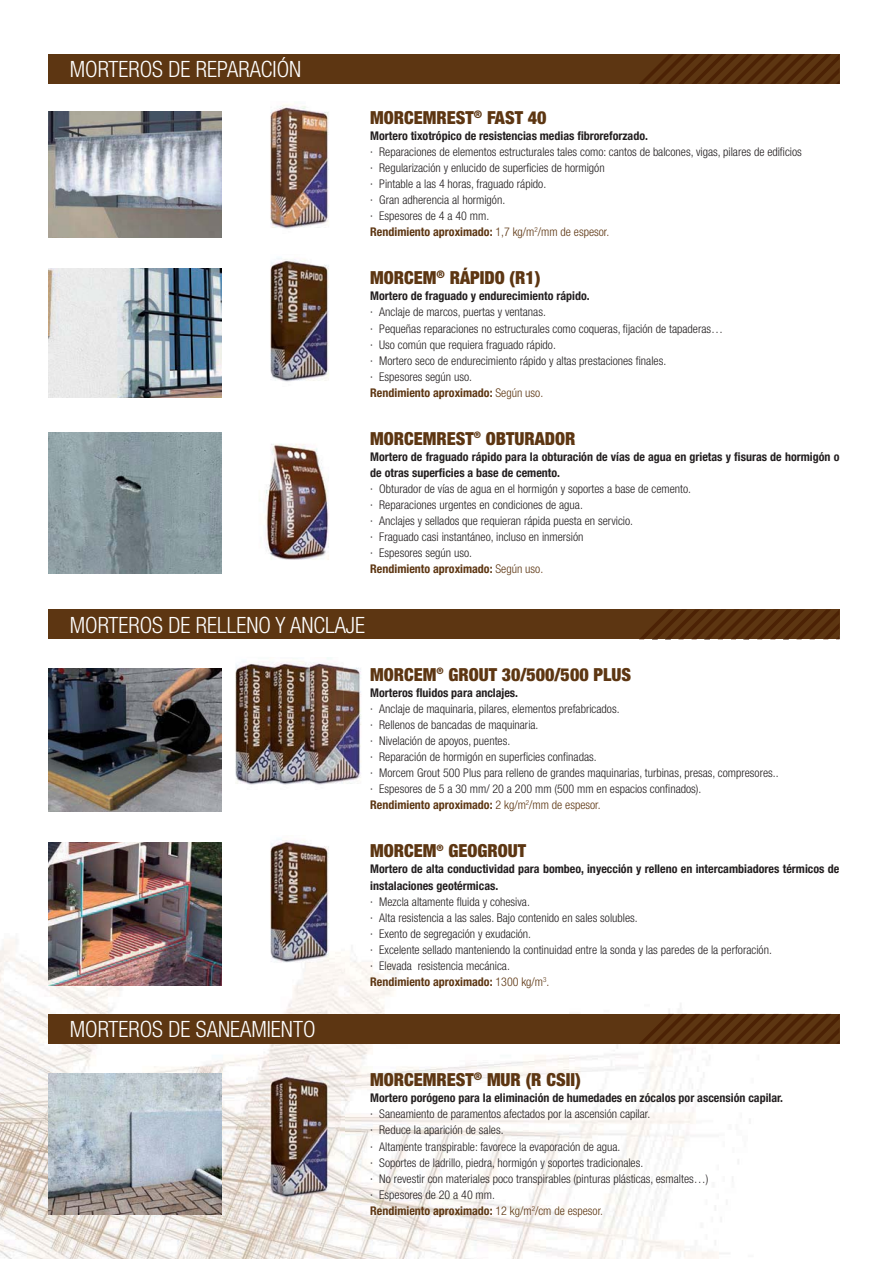
<style>
.page{position:relative;width:893px;height:1263px;background:#fff}
.page>*{position:absolute;margin:0;border:0;box-sizing:border-box;transform-origin:0 0}
.t1{font:300 condensed 22.5px "Helvetica Neue LT Std";color:#fff}
.t2{font:900 condensed 18px "Helvetica Neue LT Std";color:#5d3612}
.t3{font:300 condensed 12px/16px "Helvetica Neue LT Std";color:#231f20}
.t4{font:700 condensed 12px/16px "Helvetica Neue LT Std";color:#231f20}
.s1{font-weight:700;color:#5d3612}
.s2{color:#5d3612}
</style>
<div class="page">
<img style="left:0;top:939px;width:840px;height:319px">
<div style="left:48px;top:610px;width:791px;height:29px;background:#5d3612"></div>
<svg style="left:640px;top:610px;width:199px;height:29px"></svg>
<img style="left:235px;top:661px;width:12px;height:123px">
<img style="left:247px;top:662px;width:34px;height:123px">
<img style="left:343px;top:667px;width:18px;height:117px">
<img style="left:309px;top:657px;width:34px;height:128px">
<img style="left:281px;top:661px;width:28px;height:124px">
<div style="left:48px;top:54px;width:791px;height:30px;background:#5d3612"></div>
<svg style="left:639px;top:54px;width:200px;height:30px"></svg>
<img style="left:48px;top:111px;width:174px;height:126px">
<img style="left:48px;top:843px;width:174px;height:143px">
<img style="left:48px;top:668px;width:174px;height:143px">
<img style="left:48px;top:268px;width:174px;height:130px">
<img style="left:48px;top:433px;width:174px;height:140px">
<img style="left:270px;top:104px;width:59px;height:125px">
<img style="left:270px;top:258px;width:59px;height:124px">
<img style="left:265px;top:444px;width:64px;height:116px">
<img style="left:48px;top:1073px;width:174px;height:142px">
<img style="left:248px;top:1070px;width:96px;height:136px">
<img style="left:248px;top:839px;width:96px;height:132px">
<div style="left:48px;top:1014px;width:791px;height:30px;background:#5d3612"></div>
<svg style="left:640px;top:1014px;width:199px;height:30px"></svg>
<h1 class="t1" style="left:70px;top:61px;width:233px">MORTEROS DE REPARACIÓN</h1>
<h2 class="t2" style="left:370px;top:107px;width:178px">MORCEMREST<sup>®</sup> FAST 40</h2>
<p class="t4" style="left:370px;top:129px;width:279px">Mortero tixotrópico de resistencias medias fibroreforzado.</p>
<p class="t3" style="left:370px;top:145px;width:433px">· Reparaciones de elementos estructurales tales como: cantos de balcones, vigas, pilares de edificios · Regularización y enlucido de superficies de hormigón<br>· Pintable a las 4 horas, fraguado rápido.<br>· Gran adherencia al hormigón.<br>· Espesores de 4 a 40 mm.<br><span class="s1">Rendimiento aproximado:</span> <span class="s2">1,7 kg/m</span><sup>2</sup><span class="s2">/mm de espesor.</span></p>
<h2 class="t2" style="left:370px;top:268px;width:172px">MORCEM<sup>®</sup> RÁPIDO (R1)</h2>
<p class="t4" style="left:370px;top:289px;width:221px">Mortero de fraguado y endurecimiento rápido.</p>
<p class="t3" style="left:370px;top:305px;width:354px">· Anclaje de marcos, puertas y ventanas.<br>· Pequeñas reparaciones no estructurales como coqueras, fijación de tapaderas… · Uso común que requiera fraguado rápido.<br>· Mortero seco de endurecimiento rápido y altas prestaciones finales.<br>· Espesores según uso.<br><span class="s1">Rendimiento aproximado:</span> <span class="s2">Según uso.</span></p>
<h2 class="t2" style="left:370px;top:428px;width:207px">MORCEMREST<sup>®</sup> OBTURADOR</h2>
<p class="t4" style="left:370px;top:450px;width:471px">Mortero de fraguado rápido para la obturación de vías de agua en grietas y fisuras de hormigón o de otras superficies a base de cemento.</p>
<p class="t3" style="left:370px;top:482px;width:322px">· Obturador de vías de agua en el hormigón y soportes a base de cemento. · Reparaciones urgentes en condiciones de agua.<br>· Anclajes y sellados que requieran rápida puesta en servicio.<br>· Fraguado casi instantáneo, incluso en inmersión<br>· Espesores según uso.<br><span class="s1">Rendimiento aproximado:</span> <span class="s2">Según uso.</span></p>
<h1 class="t1" style="left:70px;top:616px;width:297px">MORTEROS DE RELLENO Y ANCLAJE</h1>
<h1 class="t1" style="left:70px;top:1021px;width:247px">MORTEROS DE SANEAMIENTO</h1>
<h2 class="t2" style="left:370px;top:664px;width:262px">MORCEM<sup>®</sup> GROUT 30/500/500 PLUS</h2>
<p class="t4" style="left:370px;top:686px;width:149px">Morteros fluidos para anclajes.</p>
<p class="t3" style="left:370px;top:702px;width:410px">· Anclaje de maquinaria, pilares, elementos prefabricados.<br>· Rellenos de bancadas de maquinaria.<br>· Nivelación de apoyos, puentes.<br>· Reparación de hormigón en superficies confinadas.<br>· Morcem Grout 500 Plus para relleno de grandes maquinarias, turbinas, presas, compresores.. · Espesores de 5 a 30 mm/ 20 a 200 mm (500 mm en espacios confinados).<br><span class="s1">Rendimiento aproximado:</span> <span class="s2">2 kg/m</span><sup>2</sup><span class="s2">/mm de espesor.</span></p>
<h2 class="t2" style="left:370px;top:841px;width:157px">MORCEM<sup>®</sup> GEOGROUT</h2>
<p class="t4" style="left:370px;top:862px;width:471px">Mortero de alta conductividad para bombeo, inyección y relleno en intercambiadores térmicos de instalaciones geotérmicas.</p>
<p class="t3" style="left:370px;top:894px;width:403px">· Mezcla altamente fluida y cohesiva.<br>· Alta resistencia a las sales. Bajo contenido en sales solubles.<br>· Exento de segregación y exudación.<br>· Excelente sellado manteniendo la continuidad entre la sonda y las paredes de la perforación. · Elevada resistencia mecánica.<br><span class="s1">Rendimiento aproximado:</span> <span class="s2">1300 kg/m</span><sup>3</sup><span class="s2">.</span></p>
<h2 class="t2" style="left:370px;top:1070px;width:212px">MORCEMREST<sup>®</sup> MUR (R CSII)</h2>
<p class="t4" style="left:370px;top:1091px;width:414px">Mortero porógeno para la eliminación de humedades en zócalos por ascensión capilar.</p>
<p class="t3" style="left:370px;top:1107px;width:340px">· Saneamiento de paramentos afectados por la ascensión capilar.<br>· Reduce la aparición de sales.<br>· Altamente transpirable: favorece la evaporación de agua.<br>· Soportes de ladrillo, piedra, hormigón y soportes tradicionales.<br>· No revestir con materiales poco transpirables (pinturas plásticas, esmaltes…) · Espesores de 20 a 40 mm.<br><span class="s1">Rendimiento aproximado:</span> <span class="s2">12 kg/m</span><sup>2</sup><span class="s2">/cm de espesor.</span></p>
</div>
